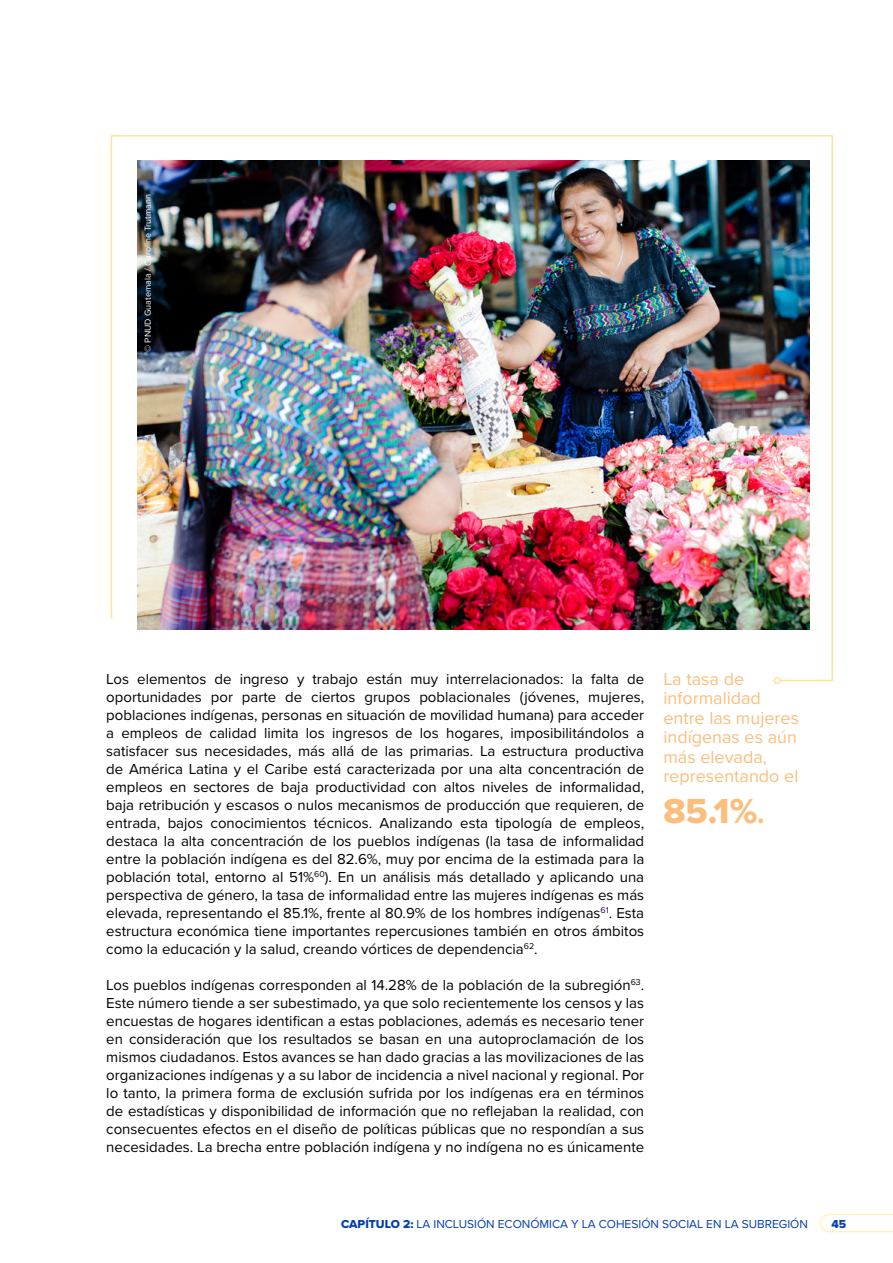
<style>
.page{position:relative;width:893px;height:1263px;background:#fff}
.page>*{position:absolute;margin:0;border:0;box-sizing:border-box;transform-origin:0 0}
.t1{font:36px "Proxima Nova Extrabld";color:#fcbe7d}
.t2{font:18px/19.5px "Proxima Nova";color:#fcbe7d}
.Normal__Web{font:15px/18px "Proxima Nova";color:#000;text-align:justify}
.t3{font:12px "Proxima Nova";color:#053daf}
.t4{font:12px "Proxima Nova Extrabld";color:#053daf}
.List_Paragraph{font:9px "Proxima Nova";color:#fff}
.s1{font-size:25.5px}
.s2{font-family:"Proxima Nova Extrabld"}
</style>
<div class="page">
<svg style="left:819px;top:1213px;width:74px;height:20px"></svg>
<img style="left:110px;top:135px;width:723px;height:547px">
<div style="left:774px;top:677px;width:7px;height:7px;border:1px solid #fee496;border-radius:50%"></div>
<p class="List_Paragraph" style="left:141px;top:352px;width:160px;rotate:-90deg">© PNUD Guatemala / Caroline Trutmann</p>
<p class="Normal__Web" style="left:106px;top:669px;width:539px">Los elementos de ingreso y trabajo están muy interrelacionados: la falta de oportunidades por parte de ciertos grupos poblacionales (jóvenes, mujeres, poblaciones indígenas, personas en situación de movilidad humana) para acceder a empleos de calidad limita los ingresos de los hogares, imposibilitándolos a satisfacer sus necesidades, más allá de las primarias. La estructura productiva de América Latina y el Caribe está caracterizada por una alta concentración de empleos en sectores de baja productividad con altos niveles de informalidad, baja retribución y escasos o nulos mecanismos de producción que requieren, de entrada, bajos conocimientos técnicos. Analizando esta tipología de empleos, destaca la alta concentración de los pueblos indígenas (la tasa de informalidad entre la población indígena es del 82.6%, muy por encima de la estimada para la población total, entorno al 51%<sup>60</sup>). En un análisis más detallado y aplicando una perspectiva de género, la tasa de informalidad entre las mujeres indígenas es más elevada, representando el 85.1%, frente al 80.9% de los hombres indígenas<sup>61</sup>. Esta estructura económica tiene importantes repercusiones también en otros ámbitos como la educación y la salud, creando vórtices de dependencia<sup>62</sup>.</p>
<p class="Normal__Web" style="left:106px;top:975px;width:539px">Los pueblos indígenas corresponden al 14.28% de la población de la subregión<sup>63</sup>.<br>Este número tiende a ser subestimado, ya que solo recientemente los censos y las encuestas de hogares identifican a estas poblaciones, además es necesario tener en consideración que los resultados se basan en una autoproclamación de los mismos ciudadanos. Estos avances se han dado gracias a las movilizaciones de las organizaciones indígenas y a su labor de incidencia a nivel nacional y regional. Por lo tanto, la primera forma de exclusión sufrida por los indígenas era en términos de estadísticas y disponibilidad de información que no reflejaban la realidad, con consecuentes efectos en el diseño de políticas públicas que no respondían a sus necesidades. La brecha entre población indígena y no indígena no es únicamente</p>
<p class="t2" style="left:663px;top:668px;width:137px">La tasa de informalidad entre las mujeres indígenas es aún más elevada, representando el</p>
<p class="t1" style="left:663px;top:784px;width:102px">85.1%<span class="s1">.</span></p>
<p class="t3" style="left:341px;top:1215px;width:468px"><span class="s2">CAPÍTULO 2:</span> LA INCLUSIÓN ECONÓMICA Y LA COHESIÓN SOCIAL EN LA SUBREGIÓN</p>
<p class="t4" style="left:831px;top:1215px;width:16px">45</p>
</div>
